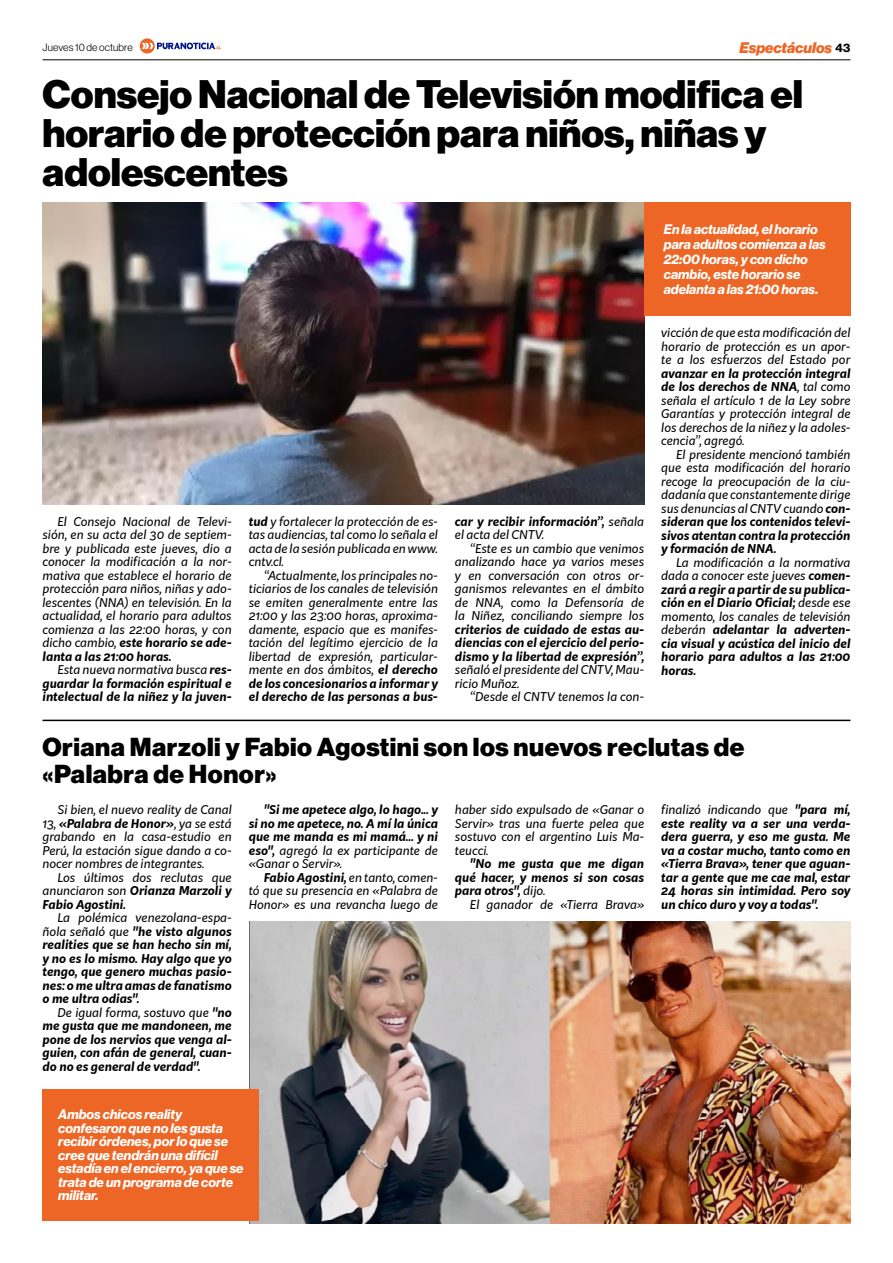
<style>
.page{position:relative;width:893px;height:1263px;background:#fff}
.page>*{position:absolute;margin:0;border:0;box-sizing:border-box;transform-origin:0 0}
.t1{font:39px/39px "N Haas Grotesk DS Pro 95 Blk";color:#000}
.t2{font:25.5px/27px "N Haas Grotesk DS Pro 95 Blk";letter-spacing:.02em;color:#000}
.t3{font:15px "N Haas Grotesk DS Pro 96 Blk It";color:#ed6626}
.t4{font:13.5px/13.5px "N Haas Grotesk DS Pro 76 Bd It";color:#fff}
.t5{font:italic 12px/13.5px "Kit Sans";color:#000;text-align:justify}
.t6{font:italic 700 12px/13.5px "Kit Sans";color:#000;text-align:justify}
.t7{font:10.5px "N Haas Grotesk DS Pro 45 Lt";letter-spacing:.015em;color:#000}
.s1{font-family:"N Haas Grotesk DS Pro 75 Bd";font-size:12px;color:#000}
.s2{font-weight:700}
.s3{font-weight:400}
</style>
<div class="page">
<hr style="left:43px;top:720px;width:807px;height:1px;background:#000">
<hr style="left:43px;top:59px;width:807px;height:1px;background:#000">
<img style="left:43px;top:202px;width:601px;height:302px">
<img style="left:249px;top:921px;width:602px;height:302px">
<div style="left:43px;top:1089px;width:216px;height:131px;background:#ed6626"></div>
<div style="left:644px;top:202px;width:206px;height:113px;background:#ed6626"></div>
<svg style="left:140px;top:38px;width:81px;height:16px"></svg>
<p class="t7" style="left:43px;top:41px;width:92px">Jueves 10 de octubre</p>
<p class="t3" style="left:739px;top:39px;width:113px">Espectáculos <span class="s1">43</span></p>
<h1 class="t1" style="left:43px;top:75px;width:762px">Consejo Nacional de Televisión modifica el horario de protección para niños, niñas y adolescentes</h1>
<p class="t5" style="left:43px;top:514px;width:191px;text-indent:15px">El Consejo Nacional de Televi&shy;sión, en su acta del 30 de septiem&shy;bre y publicada este jueves, dio a conocer la modificación a la nor&shy;mativa que establece el horario de protección para niños, niñas y ado&shy;lescentes (NNA) en televisión. En la actualidad, el horario para adultos comienza a las 22:00 horas, y con dicho cambio, <span class="s2">este horario se ade&shy;lanta a las 21:00 horas.</span></p>
<p class="t6" style="left:43px;top:662px;width:191px;text-indent:15px"><span class="s3">Esta nueva normativa busca</span> res&shy;guardar la formación espiritual e intelectual de la niñez y la juven-</p>
<p class="t5" style="left:249px;top:514px;width:191px"><span class="s2">tud</span> y fortalecer la protección de es&shy;tas audiencias, tal como lo señala el acta de la sesión publicada en www. cntv.cl.</p>
<p class="t5" style="left:249px;top:568px;width:191px;text-indent:15px">“Actualmente, los principales no&shy;ticiarios de los canales de televisión se emiten generalmente entre las 21:00 y las 23:00 horas, aproxima&shy;damente, espacio que es manifes&shy;tación del legítimo ejercicio de la libertad de expresión, particular&shy;mente en dos ámbitos, <span class="s2">el derecho de los concesionarios a informar y el derecho de las personas a bus-</span></p>
<p class="t6" style="left:455px;top:513px;width:191px">car y recibir información”, <span class="s3">señala el acta del CNTV.</span></p>
<p class="t5" style="left:455px;top:541px;width:191px;text-indent:15px">“Este es un cambio que venimos analizando hace ya varios meses y en conversación con otros or&shy;ganismos relevantes en el ámbito de NNA, como la Defensoría de la Niñez, conciliando siempre los</p>
<p class="t6" style="left:455px;top:621px;width:191px">criterios de cuidado de estas au&shy;diencias con el ejercicio del perio&shy;dismo y la libertad de expresión”,</p>
<p class="t5" style="left:455px;top:662px;width:191px">señaló el presidente del CNTV, Mau&shy;ricio Muñoz.</p>
<p class="t5" style="left:470px;top:689px;width:176px">“Desde el CNTV tenemos la con-</p>
<p class="t4" style="left:664px;top:222px;width:163px;line-height:15px">En la actualidad, el horario para adultos comienza a las<br>22:00 horas, y con dicho cambio, este horario se adelanta a las 21:00 horas.</p>
<p class="t5" style="left:661px;top:325px;width:191px">vicción de que esta modificación del horario de protección es un apor&shy;te a los esfuerzos del Estado por</p>
<p class="t5" style="left:661px;top:366px;width:191px"><span class="s2">avanzar en la protección integral de los derechos de NNA</span>, tal como señala el artículo 1 de la Ley sobre Garantías y protección integral de los derechos de la niñez y la adoles&shy;cencia”, agregó.</p>
<p class="t5" style="left:661px;top:447px;width:191px;text-indent:15px">El presidente mencionó también que esta modificación del horario recoge la preocupación de la ciu&shy;dadanía que constantemente dirige sus denuncias al CNTV cuando <span class="s2">con&shy;sideran que los contenidos televi&shy;sivos atentan contra la protección y formación de NNA.</span></p>
<p class="t6" style="left:661px;top:554px;width:191px;text-indent:15px"><span class="s3">La modificación a la normativa dada a conocer este jueves</span> comen&shy;zará a regir a partir de su publica&shy;ción en el Diario Oficial; <span class="s3">desde ese momento, los canales de televisión deberán</span> adelantar la adverten&shy;cia visual y acústica del inicio del horario para adultos a las 21:00 horas.</p>
<h2 class="t2" style="left:43px;top:734px;width:703px">Oriana Marzoli y Fabio Agostini son los nuevos reclutas de «Palabra de Honor»</h2>
<p class="t5" style="left:43px;top:802px;width:191px;text-indent:15px">Si bien, el nuevo reality de Canal 13, <span class="s2">«Palabra de Honor»</span>, ya se está grabando en la casa-estudio en Perú, la estación sigue dando a co&shy;nocer nombres de integrantes.</p>
<p class="t5" style="left:43px;top:870px;width:191px;text-indent:15px">Los últimos dos reclutas que anunciaron son <span class="s2">Orianza Marzoli y Fabio Agostini.</span></p>
<p class="t6" style="left:43px;top:910px;width:191px;text-indent:15px"><span class="s3">La polémica venezolana-espa&shy;ñola señaló que</span> "he visto algunos realities que se han hecho sin mí, y no es lo mismo. Hay algo que yo tengo, que genero muchas pasio&shy;nes: o me ultra amas de fanatismo o me ultra odias".</p>
<p class="t6" style="left:43px;top:1005px;width:191px;text-indent:15px"><span class="s3">De igual forma, sostuvo que</span> "no me gusta que me mandoneen, me pone de los nervios que venga al&shy;guien, con afán de general, cuan&shy;do no es general de verdad".</p>
<p class="t6" style="left:249px;top:802px;width:191px;text-indent:15px">"Si me apetece algo, lo hago... y si no me apetece, no. A mí la única que me manda es mi mamá... y ni eso", <span class="s3">agregó la ex participante de «Ganar o Servir».</span></p>
<p class="t5" style="left:249px;top:870px;width:191px;text-indent:15px"><span class="s2">Fabio Agostini,</span> en tanto, comen&shy;tó que su presencia en «Palabra de Honor» es una revancha luego de</p>
<p class="t4" style="left:58px;top:1108px;width:187px">Ambos chicos reality confesaron que no les gusta recibir órdenes, por lo que se cree que tendrán una difícil estadía en el encierro, ya que se trata de un programa de corte militar.</p>
<p class="t5" style="left:455px;top:802px;width:191px">haber sido expulsado de «Ganar o Servir» tras una fuerte pelea que sostuvo con el argentino Luis Ma&shy;teucci.</p>
<p class="t6" style="left:455px;top:856px;width:191px;text-indent:15px">"No me gusta que me digan qué hacer, y menos si son cosas para otros", <span class="s3">dijo.</span></p>
<p class="t5" style="left:470px;top:897px;width:176px">El ganador de «Tierra Brava»</p>
<p class="t6" style="left:661px;top:802px;width:191px"><span class="s3">finalizó indicando que</span> "para mí, este reality va a ser una verda&shy;dera guerra, y eso me gusta. Me va a costar mucho, tanto como en «Tierra Brava», tener que aguan&shy;tar a gente que me cae mal, estar 24 horas sin intimidad. Pero soy un chico duro y voy a todas".</p>
</div>
